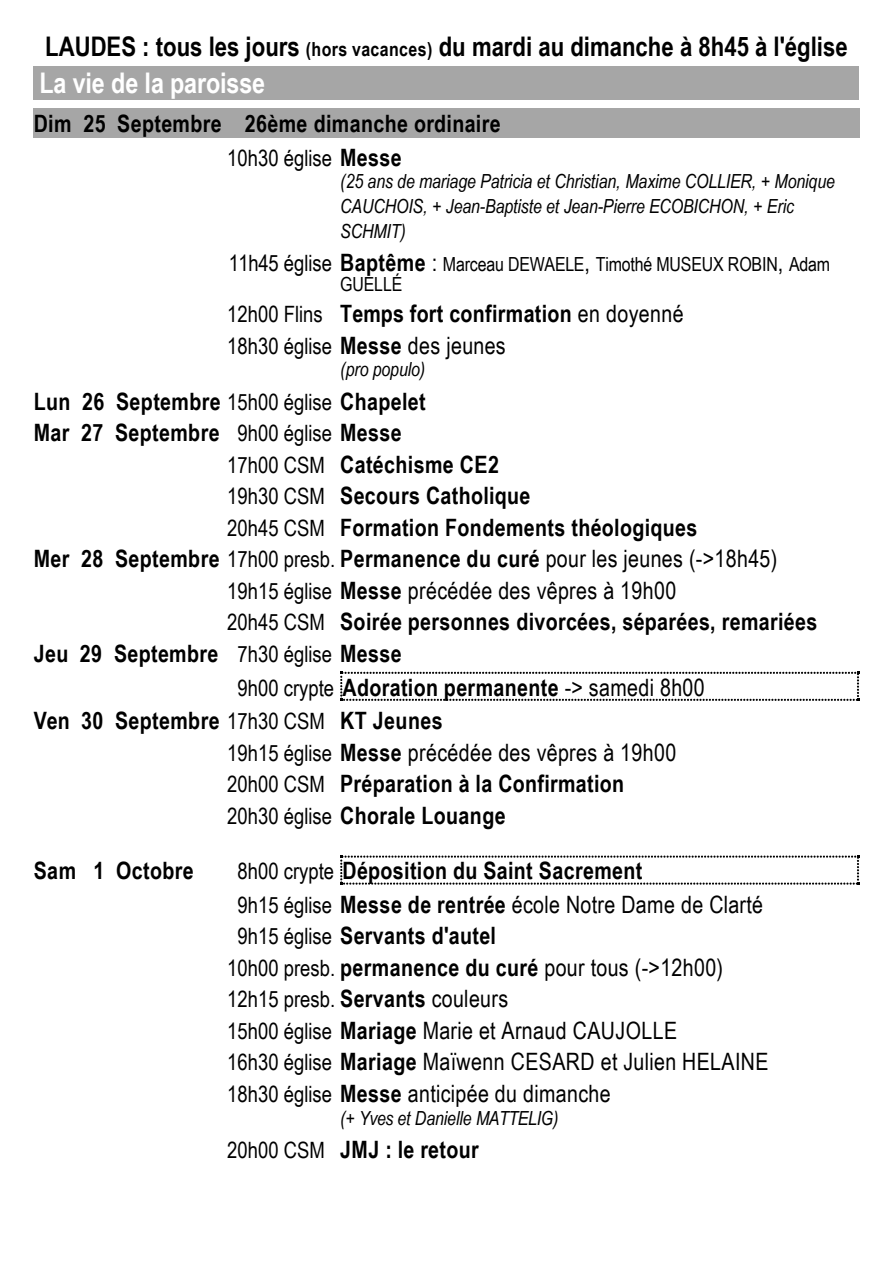
<style>
.page{position:relative;width:893px;height:1263px;background:#fff}
.page>*{position:absolute;margin:0;border:0;box-sizing:border-box;transform-origin:0 0}
.t1{font:700 28.5px "Arial Narrow";letter-spacing:-.005em;color:#fff}
.t2{font:700 27px "Arial Narrow";color:#000}
.t3{font:700 24px/31.5px "Arial Narrow";letter-spacing:.015em;color:#000}
.t4{font:24px/31.5px "Arial Narrow";letter-spacing:.015em;color:#000}
.t5{font:22.5px "Arial Narrow";color:#000}
.t6{font:italic 19.5px/24.8px "Arial Narrow";letter-spacing:-.005em;color:#000}
.t7{font:19.5px/19.8px "Arial Narrow";letter-spacing:-.01em;color:#000}
.s1{font-size:19.5px}
.s2{font-weight:700;font-size:24px}
.s3{font-size:22.5px}
.s4{font-size:24px}
.s5{font-weight:400;font-size:22.5px}
.s6{font-weight:400}
.s7{font-weight:700}
</style>
<div class="page">
<div style="left:34px;top:66px;width:825px;height:33px;background:#a6a6a6"></div>
<div style="left:34px;top:108px;width:188px;height:29px;background:#a6a6a6"></div>
<div style="left:222px;top:108px;width:637px;height:29px;background:#a6a6a6"></div>
<svg style="left:340px;top:672px;width:519px;height:29px"></svg>
<svg style="left:340px;top:856px;width:519px;height:29px"></svg>
<p class="t2" style="left:45px;top:36px;width:804px">LAUDES : tous les jours <span class="s1">(hors vacances)</span> du mardi au dimanche à 8h45 à l'église</p>
<p class="t1" style="left:39px;top:72px;width:227px">La vie de la paroisse</p>
<p class="t3" style="left:34px;top:110px;width:468px">Dim 25 Septembre 26ème dimanche ordinaire</p>
<p class="t5" style="left:227px;top:149px;width:176px">10h30 église <span class="s2">Messe</span></p>
<p class="t6" style="left:340px;top:171px;width:496px">(25 ans de mariage Patricia et Christian, Maxime COLLIER, + Monique<br>CAUCHOIS, + Jean-Baptiste et Jean-Pierre ECOBICHON, + Eric<br>SCHMIT)</p>
<p class="t7" style="left:340px;top:256px;width:491px;text-indent:-111px"><span class="s3">11h45 église</span> <span class="s2">Baptême</span> <span class="s4">:</span> Marceau DEWAELE<span class="s4">,</span> Timothé MUSEUX ROBIN<span class="s4">,</span> Adam<br>GUELLÉ</p>
<p class="t3" style="left:227px;top:300px;width:458px"><span class="s5">12h00 Flins</span> Temps fort confirmation <span class="s6">en doyenné</span></p>
<p class="t5" style="left:227px;top:337px;width:280px">18h30 église <span class="s2">Messe</span> <span class="s4">des jeunes</span></p>
<p class="t6" style="left:340px;top:359px;width:87px">(pro populo)</p>
<p class="t3" style="left:34px;top:388px;width:393px">Lun 26 Septembre <span class="s5">15h00 église</span> Chapelet</p>
<p class="t3" style="left:34px;top:419px;width:370px">Mar 27 Septembre <span class="s5">9h00 église</span> Messe</p>
<p class="t3" style="left:227px;top:451px;width:273px"><span class="s5">17h00 CSM</span> Catéchisme CE2</p>
<p class="t3" style="left:227px;top:482px;width:305px"><span class="s5">19h30 CSM</span> Secours Catholique</p>
<p class="t3" style="left:227px;top:514px;width:471px"><span class="s5">20h45 CSM</span> Formation Fondements théologiques</p>
<p class="t3" style="left:34px;top:545px;width:745px">Mer 28 Septembre <span class="s5">17h00 presb.</span> Permanence du curé <span class="s6">pour les jeunes (-&gt;18h45)</span></p>
<p class="t4" style="left:227px;top:577px;width:450px"><span class="s3">19h15 église</span> <span class="s7">Messe</span> précédée des vêpres à 19h00</p>
<p class="t3" style="left:227px;top:608px;width:591px"><span class="s5">20h45 CSM</span> Soirée personnes divorcées, séparées, remariées</p>
<p class="t3" style="left:34px;top:640px;width:370px">Jeu 29 Septembre <span class="s5">7h30 église</span> Messe</p>
<p class="t3" style="left:34px;top:673px;width:672px;line-height:33.6px;text-indent:204px"><span class="s5">9h00 crypte</span> Adoration permanente <span class="s6">-&gt; samedi 8h00<br></span>Ven 30 Septembre <span class="s5">17h30 CSM</span> KT Jeunes</p>
<p class="t3" style="left:227px;top:739px;width:450px"><span class="s5">19h15 église</span> Messe <span class="s6">précédée des vêpres à 19h00<br></span><span class="s5">20h00 CSM</span> Préparation à la Confirmation<br><span class="s5">20h30 église</span> Chorale Louange</p>
<p class="t3" style="left:34px;top:857px;width:161px">Sam 1 Octobre</p>
<p class="t3" style="left:237px;top:856px;width:527px;line-height:33.6px"><span class="s5">8h00 crypte</span> Déposition du Saint Sacrement<br><span class="s5">9h15 église</span> Messe de rentrée <span class="s6">école Notre Dame de Clarté</span></p>
<p class="t3" style="left:227px;top:923px;width:497px;text-indent:10px"><span class="s5">9h15 église</span> Servants d'autel<br><span class="s5">10h00 presb.</span> permanence du curé <span class="s6">pour tous (-&gt;12h00)</span></p>
<p class="t5" style="left:227px;top:991px;width:282px">12h15 presb. <span class="s2">Servants</span> <span class="s4">couleurs</span></p>
<p class="t4" style="left:227px;top:1017px;width:543px"><span class="s3">15h00 église</span> <span class="s7">Mariage</span> Marie et Arnaud CAUJOLLE<br><span class="s3">16h30 église</span> <span class="s7">Mariage</span> Maïwenn CESARD et Julien HELAINE<br><span class="s3">18h30 église</span> <span class="s7">Messe</span> anticipée du dimanche</p>
<p class="t6" style="left:340px;top:1107px;width:220px">(+ Yves et Danielle MATTELIG)</p>
<p class="t3" style="left:227px;top:1136px;width:253px"><span class="s5">20h00 CSM</span> JMJ : le retour</p>
</div>
